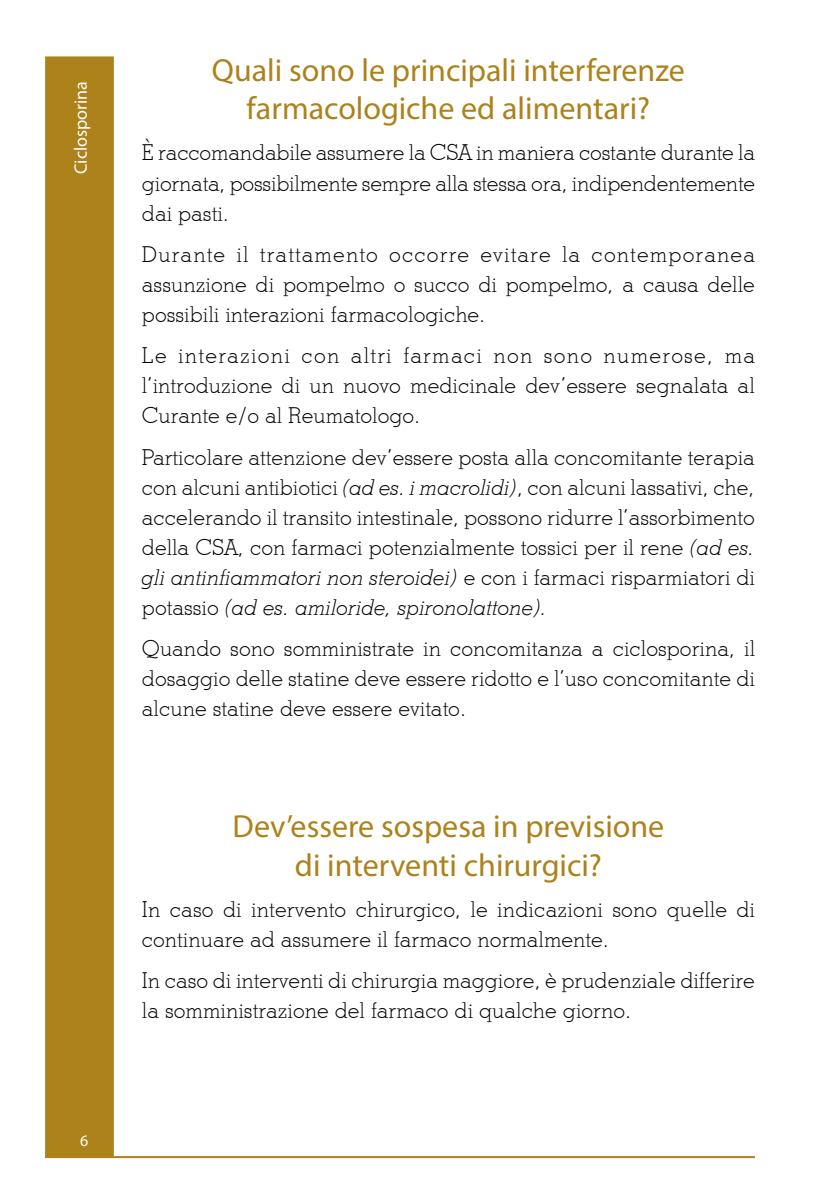
<style>
.page{position:relative;width:840px;height:1191px;background:#fff}
.page>*{position:absolute;margin:0;border:0;box-sizing:border-box;transform-origin:0 0}
.t1{font:32px/38.4px "Myriad Pro";color:#ad821b;text-align:center}
.t2{font:300 22px/30px "Stymie BT";color:#000;text-align:justify}
.t3{font:18px "Myriad Pro";color:#fff}
.t4{font:16px "Myriad Pro";color:#fff}
.s1{font-style:italic}
</style>
<div class="page">
<div style="left:45px;top:57px;width:68px;height:1100px;background:#ad821b;border:1px solid #ad821b"></div>
<hr style="left:45px;top:1156px;width:709px;height:2px;background:#ad821b">
<p class="t3" style="left:70px;top:174px;width:94px;rotate:-90deg">Ciclosporina</p>
<p class="t4" style="left:80px;top:1131px;width:10px">6</p>
<h1 class="t1" style="left:212px;top:50px;width:474px">Quali sono le principali interferenze farmacologiche ed alimentari?</h1>
<p class="t2" style="left:142px;top:137px;width:614px">È raccomandabile assumere la CSA in maniera costante durante la giornata, possibilmente sempre alla stessa ora, indipendentemente dai pasti.</p>
<p class="t2" style="left:142px;top:239px;width:614px">Durante il trattamento occorre evitare la contemporanea assunzione di pompelmo o succo di pompelmo, a causa delle possibili interazioni farmacologiche.</p>
<p class="t2" style="left:142px;top:340px;width:614px">Le interazioni con altri farmaci non sono numerose, ma l’introduzione di un nuovo medicinale dev’essere segnalata al Curante e/o al Reumatologo.</p>
<p class="t2" style="left:142px;top:442px;width:614px">Particolare attenzione dev’essere posta alla concomitante terapia con alcuni antibiotici <span class="s1">(ad es. i macrolidi)</span>, con alcuni lassativi, che, accelerando il transito intestinale, possono ridurre l’assorbimento della CSA, con farmaci potenzialmente tossici per il rene <span class="s1">(ad es. gli antinfiammatori non steroidei)</span> e con i farmaci risparmiatori di potassio <span class="s1">(ad es. amiloride, spironolattone).</span></p>
<p class="t2" style="left:142px;top:633px;width:614px">Quando sono somministrate in concomitanza a ciclosporina, il dosaggio delle statine deve essere ridotto e l’uso concomitante di alcune statine deve essere evitato.</p>
<h1 class="t1" style="left:232px;top:806px;width:433px">Dev’essere sospesa in previsione di interventi chirurgici?</h1>
<p class="t2" style="left:142px;top:894px;width:614px">In caso di intervento chirurgico, le indicazioni sono quelle di continuare ad assumere il farmaco normalmente.</p>
<p class="t2" style="left:142px;top:965px;width:614px">In caso di interventi di chirurgia maggiore, è prudenziale differire la somministrazione del farmaco di qualche giorno.</p>
</div>
